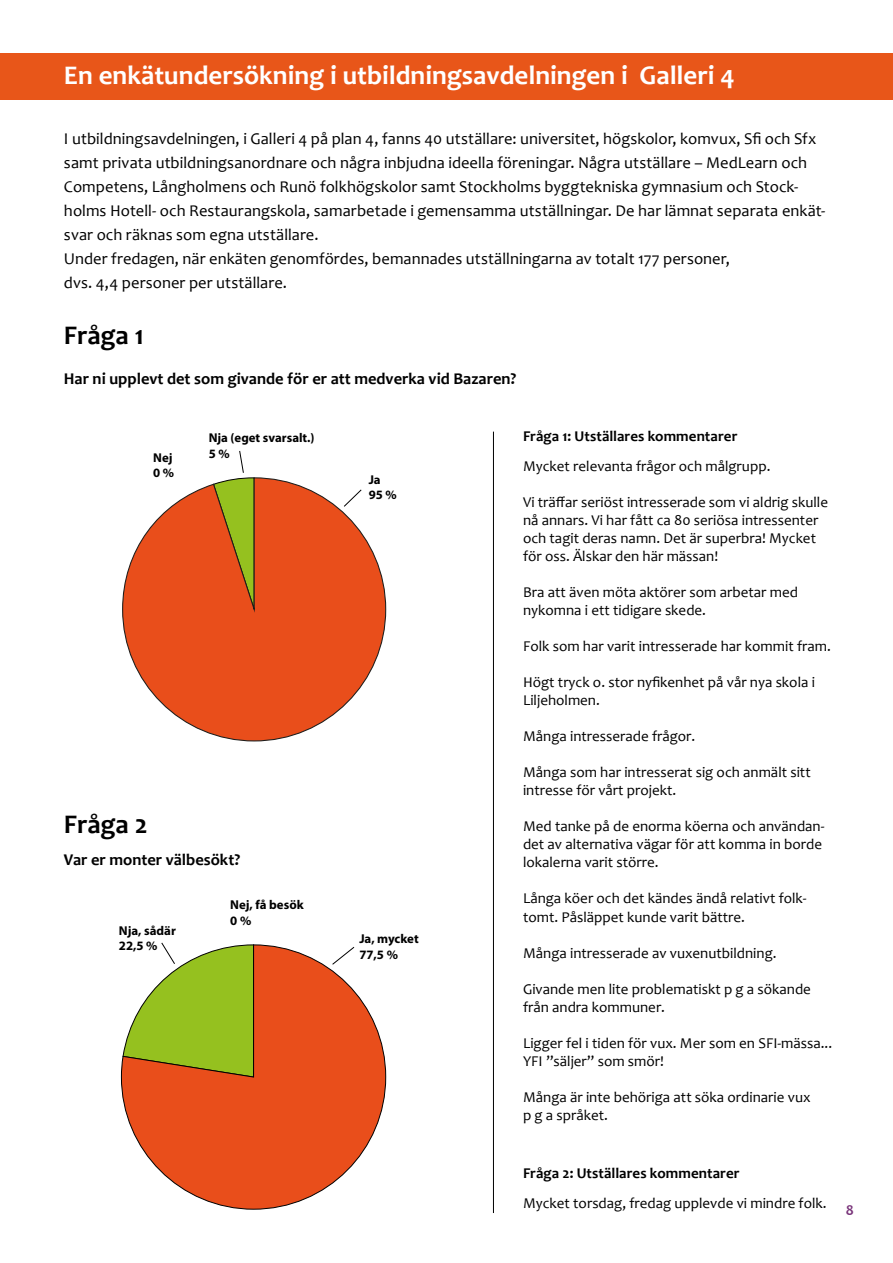
<style>
.page{position:relative;width:893px;height:1263px;background:#fff}
.page>*{position:absolute;margin:0;border:0;box-sizing:border-box;transform-origin:0 0}
.t1{font:700 27px "Candara";color:#fff}
.t2{font:700 27px "Candara";color:#000}
.t3{font:16.5px/24px "Candara";letter-spacing:.005em;color:#000}
.t4{font:700 16.5px "Candara";color:#000}
.t5{font:15px/18px "Candara";color:#000}
.t6{font:700 15px "Candara";letter-spacing:.005em;color:#000}
.t7{font:700 15px "Candara";color:#79347a}
.t8{font:700 12.9px/15.5px "Myriad Pro";color:#000}
.t9{font:700 12.75px/15.3px "Myriad Pro";color:#000}
</style>
<div class="page">
<hr style="left:493px;top:432px;width:1px;height:781px;background:#000">
<div style="left:0;top:53px;width:893px;height:46px;background:#e85619"></div>
<svg style="left:122px;top:477px;width:265px;height:265px"></svg>
<svg style="left:343px;top:489px;width:19px;height:18px"></svg>
<svg style="left:213px;top:451px;width:42px;height:159px"></svg>
<svg style="left:121px;top:944px;width:265px;height:266px"></svg>
<svg style="left:332px;top:946px;width:23px;height:19px"></svg>
<svg style="left:122px;top:942px;width:132px;height:136px"></svg>
<h1 class="t1" style="left:64px;top:58px;width:673px">En enkätundersökning i utbildningsavdelningen i Galleri 4</h1>
<p class="t3" style="left:64px;top:126px;width:763px">I utbildningsavdelningen, i Galleri 4 på plan 4, fanns 40 utställare: universitet, högskolor, komvux, Sfi och Sfx samt privata utbildningsanordnare och några inbjudna ideella föreningar. Några utställare – MedLearn och Competens, Långholmens och Runö folkhögskolor samt Stockholms byggtekniska gymnasium och Stock&shy;holms Hotell- och Restaurangskola, samarbetade i gemensamma utställningar. De har lämnat separata enkät&shy;svar och räknas som egna utställare.<br>Under fredagen, när enkäten genomfördes, bemannades utställningarna av totalt 177 personer,<br>dvs. 4,4 personer per utställare.</p>
<h1 class="t2" style="left:64px;top:319px;width:81px">Fråga 1</h1>
<p class="t4" style="left:64px;top:368px;width:454px">Har ni upplevt det som givande för er att medverka vid Bazaren?</p>
<p class="t9" style="left:209px;top:430px;width:107px">Nja (eget svarsalt.)</p>
<p class="t9" style="left:153px;top:449px;width:21px">Nej</p>
<p class="t9" style="left:209px;top:445px;width:22px">5 %</p>
<p class="t9" style="left:153px;top:465px;width:22px">0 %</p>
<p class="t9" style="left:369px;top:472px;width:30px">Ja<br>95 %</p>
<h1 class="t2" style="left:64px;top:807px;width:85px">Fråga 2</h1>
<p class="t4" style="left:64px;top:849px;width:178px">Var er monter välbesökt?</p>
<p class="t8" style="left:119px;top:922px;width:59px">Nja, sådär<br>22,5 %</p>
<p class="t8" style="left:230px;top:897px;width:75px">Nej, få besök<br>0 %</p>
<p class="t8" style="left:359px;top:931px;width:61px">Ja, mycket<br>77,5 %</p>
<p class="t6" style="left:523px;top:427px;width:216px">Fråga 1: Utställares kommentarer</p>
<p class="t5" style="left:523px;top:457px;width:249px">Mycket relevanta frågor och målgrupp.</p>
<p class="t5" style="left:523px;top:493px;width:307px">Vi träffar seriöst intresserade som vi aldrig skulle nå annars. Vi har fått ca 80 seriösa intressenter och tagit deras namn. Det är superbra! Mycket för oss. Älskar den här mässan!</p>
<p class="t5" style="left:523px;top:583px;width:276px">Bra att även möta aktörer som arbetar med nykomna i ett tidigare skede.</p>
<p class="t5" style="left:523px;top:637px;width:309px">Folk som har varit intresserade har kommit fram.</p>
<p class="t5" style="left:523px;top:673px;width:293px">Högt tryck o. stor nyfikenhet på vår nya skola i<br>Liljeholmen.</p>
<p class="t5" style="left:523px;top:727px;width:174px">Många intresserade frågor.</p>
<p class="t5" style="left:523px;top:763px;width:289px">Många som har intresserat sig och anmält sitt intresse för vårt projekt.</p>
<p class="t5" style="left:523px;top:817px;width:303px">Med tanke på de enorma köerna och användan&shy;det av alternativa vägar för att komma in borde lokalerna varit större.</p>
<p class="t5" style="left:523px;top:889px;width:285px">Långa köer och det kändes ändå relativt folk&shy;tomt. Påsläppet kunde varit bättre.</p>
<p class="t5" style="left:523px;top:943px;width:255px">Många intresserade av vuxenutbildning.</p>
<p class="t5" style="left:523px;top:979px;width:289px">Givande men lite problematiskt p g a sökande från andra kommuner.</p>
<p class="t5" style="left:523px;top:1033px;width:311px">Ligger fel i tiden för vux. Mer som en SFI-mässa...<br>YFI ”säljer” som smör!</p>
<p class="t5" style="left:523px;top:1087px;width:289px">Många är inte behöriga att söka ordinarie vux p g a språket.</p>
<p class="t6" style="left:523px;top:1164px;width:218px">Fråga 2: Utställares kommentarer</p>
<p class="t5" style="left:523px;top:1194px;width:305px">Mycket torsdag, fredag upplevde vi mindre folk.</p>
<p class="t7" style="left:846px;top:1201px;width:10px">8</p>
</div>
